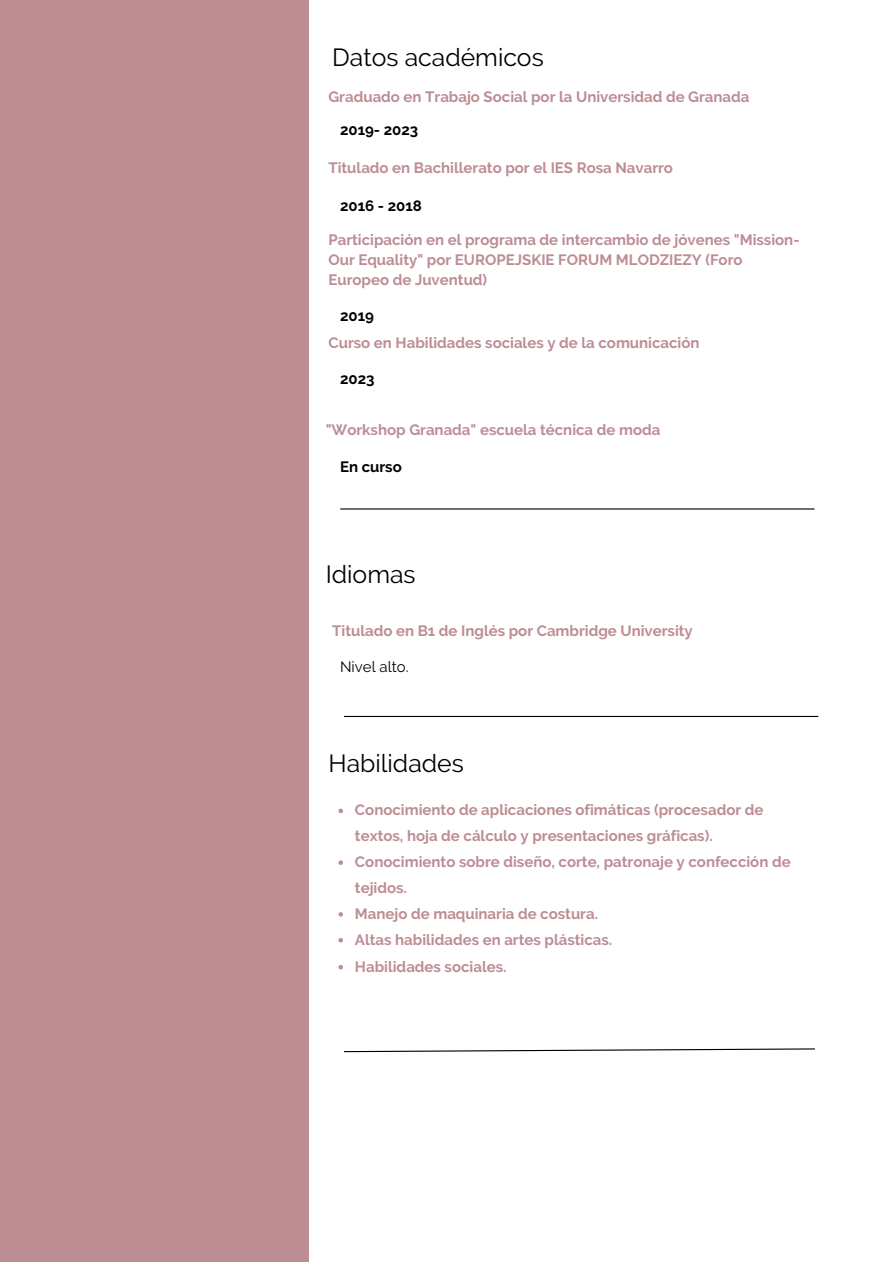
<style>
.page{position:relative;width:893px;height:1264px;background:#fff}
.page>*{position:absolute;margin:0;border:0;box-sizing:border-box;transform-origin:0 0}
.t1{font:24.75px "Raleway";color:#000}
.t2{font:700 15px/25.8px "Raleway";color:#bd8d94}
.t3{font:700 15px "Raleway";color:#000}
.t4{font:15px "Raleway";color:#000}
</style>
<div class="page">
<div style="left:0;top:0;width:308px;height:1261px;background:#bd8d94"></div>
<svg style="left:344px;top:1048px;width:471px;height:4px"></svg>
<hr style="left:344px;top:716px;width:473px;height:1px;background:#000">
<hr style="left:340px;top:508px;width:474px;height:1px;background:#000">
<svg style="left:338px;top:808px;width:5px;height:5px"></svg>
<svg style="left:338px;top:860px;width:5px;height:4px"></svg>
<svg style="left:338px;top:912px;width:5px;height:4px"></svg>
<svg style="left:338px;top:938px;width:5px;height:4px"></svg>
<svg style="left:338px;top:965px;width:5px;height:4px"></svg>
<p class="t1" style="left:332px;top:43px;width:213px">Datos académicos</p>
<p class="t2" style="left:328px;top:84px;width:422px">Graduado en Trabajo Social por la Universidad de Granada</p>
<p class="t3" style="left:340px;top:121px;width:80px">2019- 2023</p>
<p class="t2" style="left:328px;top:154px;width:346px">Titulado en Bachillerato por el IES Rosa Navarro</p>
<p class="t3" style="left:340px;top:197px;width:83px">2016 - 2018</p>
<p class="t2" style="left:328px;top:229px;width:472px;line-height:20.2px">Participación en el programa de intercambio de jóvenes "Mission-<br>Our Equality" por EUROPEJSKIE FORUM MLODZIEZY (Foro<br>Europeo de Juventud)</p>
<p class="t3" style="left:340px;top:307px;width:35px">2019</p>
<p class="t2" style="left:328px;top:330px;width:372px">Curso en Habilidades sociales y de la comunicación</p>
<p class="t3" style="left:340px;top:370px;width:36px">2023</p>
<p class="t2" style="left:326px;top:417px;width:336px">"Workshop Granada" escuela técnica de moda</p>
<p class="t3" style="left:340px;top:457px;width:63px">En curso</p>
<p class="t1" style="left:326px;top:559px;width:91px">Idiomas</p>
<p class="t2" style="left:332px;top:617px;width:362px">Titulado en B1 de Inglés por Cambridge University</p>
<p class="t4" style="left:340px;top:658px;width:70px">Nivel alto.</p>
<p class="t1" style="left:328px;top:748px;width:137px">Habilidades</p>
<p class="t2" style="left:355px;top:797px;width:410px">Conocimiento de aplicaciones ofimáticas (procesador de textos, hoja de cálculo y presentaciones gráficas).</p>
<p class="t2" style="left:355px;top:849px;width:437px">Conocimiento sobre diseño, corte, patronaje y confección de tejidos.</p>
<p class="t2" style="left:355px;top:900px;width:244px">Manejo de maquinaria de costura.</p>
<p class="t2" style="left:355px;top:926px;width:259px">Altas habilidades en artes plásticas.</p>
<p class="t2" style="left:355px;top:953px;width:153px">Habilidades sociales.</p>
</div>
